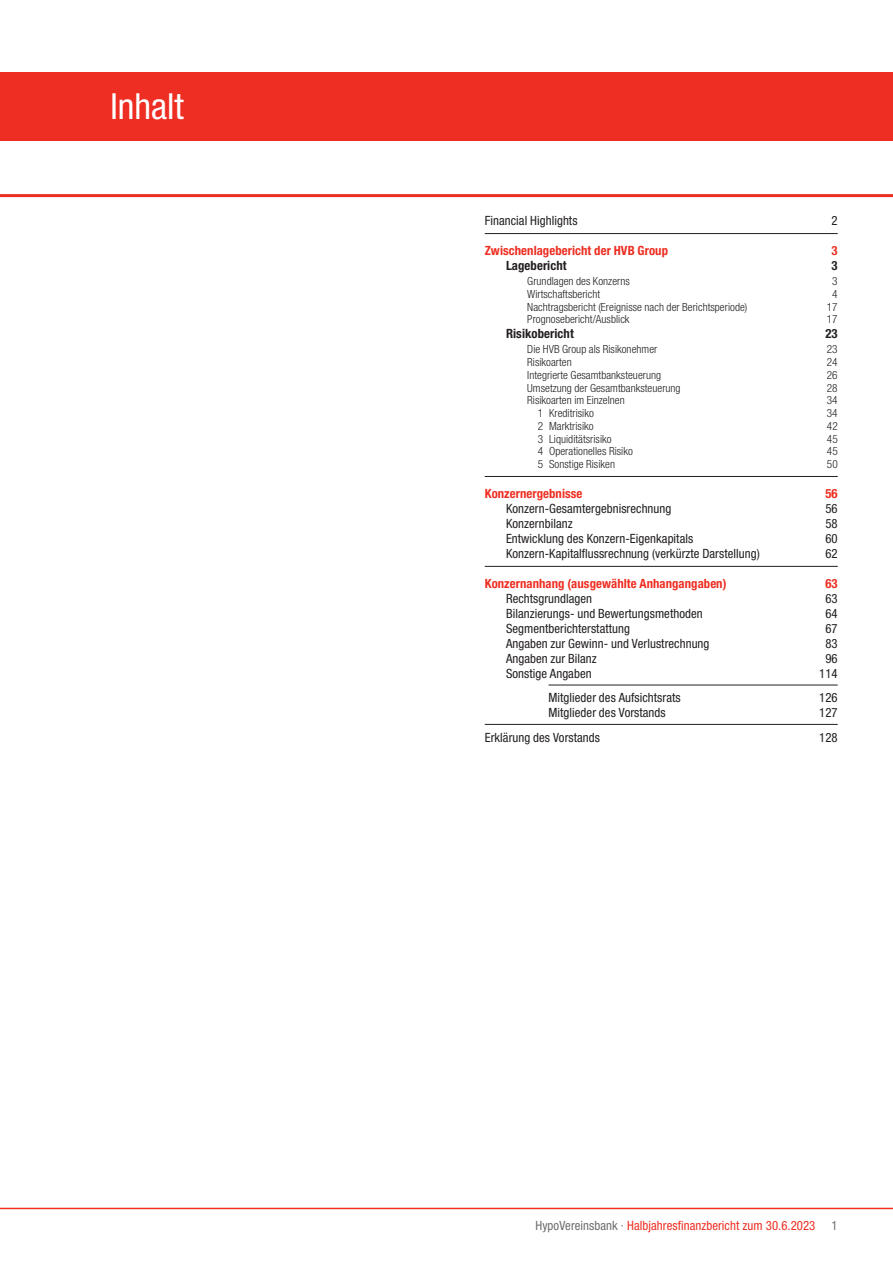
<style>
.page{position:relative;width:893px;height:1263px;background:#fff}
.page>*{position:absolute;margin:0;border:0;box-sizing:border-box;transform-origin:0 0}
.t1{font:condensed 36px "Helvetica Neue LT Std";color:#fff}
.t2{font:condensed 12.75px "Helvetica Neue LT Std";letter-spacing:.005em;color:#231f20}
.t3{font:700 condensed 12.75px "Helvetica Neue LT Std";letter-spacing:.005em;color:#ee2e22}
.t4{font:condensed 12.75px "Helvetica Neue LT Std";letter-spacing:.005em;color:#ee2e22}
.t5{font:700 condensed 12.75px "Helvetica Neue LT Std";letter-spacing:.005em;color:#231f20}
.t6{font:condensed 12.75px "Helvetica Neue LT Std";color:#6c6d70}
.t7{font:300 condensed 11.25px "Helvetica Neue LT Std";letter-spacing:.005em;color:#231f20}
.s1{color:#6c6d70}
</style>
<div class="page">
<hr style="left:0;top:1208px;width:893px;height:1px;background:#ee2e22">
<div style="left:0;top:72px;width:893px;height:68px;background:#ee2e22"></div>
<hr style="left:0;top:194px;width:893px;height:3px;background:#ee2e22">
<hr style="left:485px;top:233px;width:353px;height:1px;background:#231f20">
<hr style="left:485px;top:476px;width:353px;height:1px;background:#231f20">
<hr style="left:485px;top:566px;width:353px;height:1px;background:#231f20">
<hr style="left:549px;top:685px;width:289px;height:1px;background:#231f20">
<hr style="left:485px;top:724px;width:353px;height:1px;background:#231f20">
<h1 class="t1" style="left:111px;top:86px;width:75px">Inhalt</h1>
<p class="t2" style="left:485px;top:213px;width:94px">Financial Highlights</p>
<p class="t2" style="left:832px;top:213px;width:8px">2</p>
<p class="t3" style="left:485px;top:243px;width:185px">Zwischenlagebericht der HVB Group</p>
<p class="t3" style="left:832px;top:243px;width:8px">3</p>
<p class="t5" style="left:506px;top:258px;width:62px">Lagebericht</p>
<p class="t5" style="left:832px;top:258px;width:8px">3</p>
<p class="t7" style="left:527px;top:275px;width:104px">Grundlagen des Konzerns</p>
<p class="t7" style="left:832px;top:275px;width:7px">3</p>
<p class="t7" style="left:527px;top:287px;width:74px">Wirtschaftsbericht</p>
<p class="t7" style="left:832px;top:287px;width:7px">4</p>
<p class="t7" style="left:527px;top:300px;width:222px">Nachtragsbericht (Ereignisse nach der Berichtsperiode)</p>
<p class="t7" style="left:827px;top:300px;width:12px">17</p>
<p class="t7" style="left:527px;top:313px;width:104px">Prognosebericht/Ausblick</p>
<p class="t7" style="left:827px;top:313px;width:12px">17</p>
<p class="t5" style="left:506px;top:326px;width:69px">Risikobericht</p>
<p class="t5" style="left:825px;top:326px;width:14px">23</p>
<p class="t7" style="left:527px;top:343px;width:132px">Die HVB Group als Risikonehmer</p>
<p class="t7" style="left:827px;top:343px;width:12px">23</p>
<p class="t7" style="left:527px;top:356px;width:46px">Risikoarten</p>
<p class="t7" style="left:827px;top:356px;width:12px">24</p>
<p class="t7" style="left:527px;top:368px;width:135px">Integrierte Gesamtbanksteuerung</p>
<p class="t7" style="left:827px;top:368px;width:12px">26</p>
<p class="t7" style="left:527px;top:381px;width:155px">Umsetzung der Gesamtbanksteuerung</p>
<p class="t7" style="left:827px;top:381px;width:12px">28</p>
<p class="t7" style="left:527px;top:394px;width:99px">Risikoarten im Einzelnen</p>
<p class="t7" style="left:827px;top:394px;width:12px">34</p>
<p class="t7" style="left:538px;top:407px;width:57px">1 Kreditrisiko</p>
<p class="t7" style="left:827px;top:407px;width:12px">34</p>
<p class="t7" style="left:538px;top:419px;width:57px">2 Marktrisiko</p>
<p class="t7" style="left:827px;top:419px;width:12px">42</p>
<p class="t7" style="left:538px;top:432px;width:75px">3 Liquiditätsrisiko</p>
<p class="t7" style="left:827px;top:432px;width:12px">45</p>
<p class="t7" style="left:538px;top:445px;width:96px">4 Operationelles Risiko</p>
<p class="t7" style="left:827px;top:445px;width:12px">45</p>
<p class="t7" style="left:538px;top:458px;width:79px">5 Sonstige Risiken</p>
<p class="t7" style="left:827px;top:458px;width:12px">50</p>
<p class="t3" style="left:485px;top:486px;width:99px">Konzernergebnisse</p>
<p class="t3" style="left:825px;top:486px;width:14px">56</p>
<p class="t2" style="left:506px;top:501px;width:167px">Konzern-Gesamtergebnisrechnung</p>
<p class="t2" style="left:825px;top:501px;width:14px">56</p>
<p class="t2" style="left:506px;top:516px;width:68px">Konzernbilanz</p>
<p class="t2" style="left:825px;top:516px;width:14px">58</p>
<p class="t2" style="left:506px;top:531px;width:189px">Entwicklung des Konzern-Eigenkapitals</p>
<p class="t2" style="left:825px;top:531px;width:14px">60</p>
<p class="t2" style="left:506px;top:546px;width:255px">Konzern-Kapitalflussrechnung (verkürzte Darstellung)</p>
<p class="t2" style="left:825px;top:546px;width:14px">62</p>
<p class="t3" style="left:485px;top:575px;width:243px">Konzernanhang (ausgewählte Anhangangaben)</p>
<p class="t3" style="left:825px;top:575px;width:14px">63</p>
<p class="t2" style="left:506px;top:591px;width:88px">Rechtsgrundlagen</p>
<p class="t2" style="left:825px;top:591px;width:14px">63</p>
<p class="t2" style="left:506px;top:606px;width:198px">Bilanzierungs- und Bewertungsmethoden</p>
<p class="t2" style="left:825px;top:606px;width:14px">64</p>
<p class="t2" style="left:506px;top:621px;width:125px">Segmentberichterstattung</p>
<p class="t2" style="left:825px;top:621px;width:14px">67</p>
<p class="t2" style="left:506px;top:636px;width:205px">Angaben zur Gewinn- und Verlustrechnung</p>
<p class="t2" style="left:825px;top:636px;width:14px">83</p>
<p class="t2" style="left:506px;top:651px;width:92px">Angaben zur Bilanz</p>
<p class="t2" style="left:825px;top:651px;width:14px">96</p>
<p class="t2" style="left:506px;top:666px;width:87px">Sonstige Angaben</p>
<p class="t2" style="left:819px;top:666px;width:20px">114</p>
<p class="t2" style="left:549px;top:690px;width:134px">Mitglieder des Aufsichtsrats</p>
<p class="t2" style="left:819px;top:690px;width:20px">126</p>
<p class="t2" style="left:549px;top:705px;width:119px">Mitglieder des Vorstands</p>
<p class="t2" style="left:819px;top:705px;width:20px">127</p>
<p class="t2" style="left:485px;top:730px;width:117px">Erklärung des Vorstands</p>
<p class="t2" style="left:819px;top:730px;width:20px">128</p>
<p class="t4" style="left:535px;top:1218px;width:281px"><span class="s1">HypoVereinsbank ·</span> Halbjahresfinanzbericht zum 30.6.2023</p>
<p class="t6" style="left:832px;top:1218px;width:8px">1</p>
</div>
